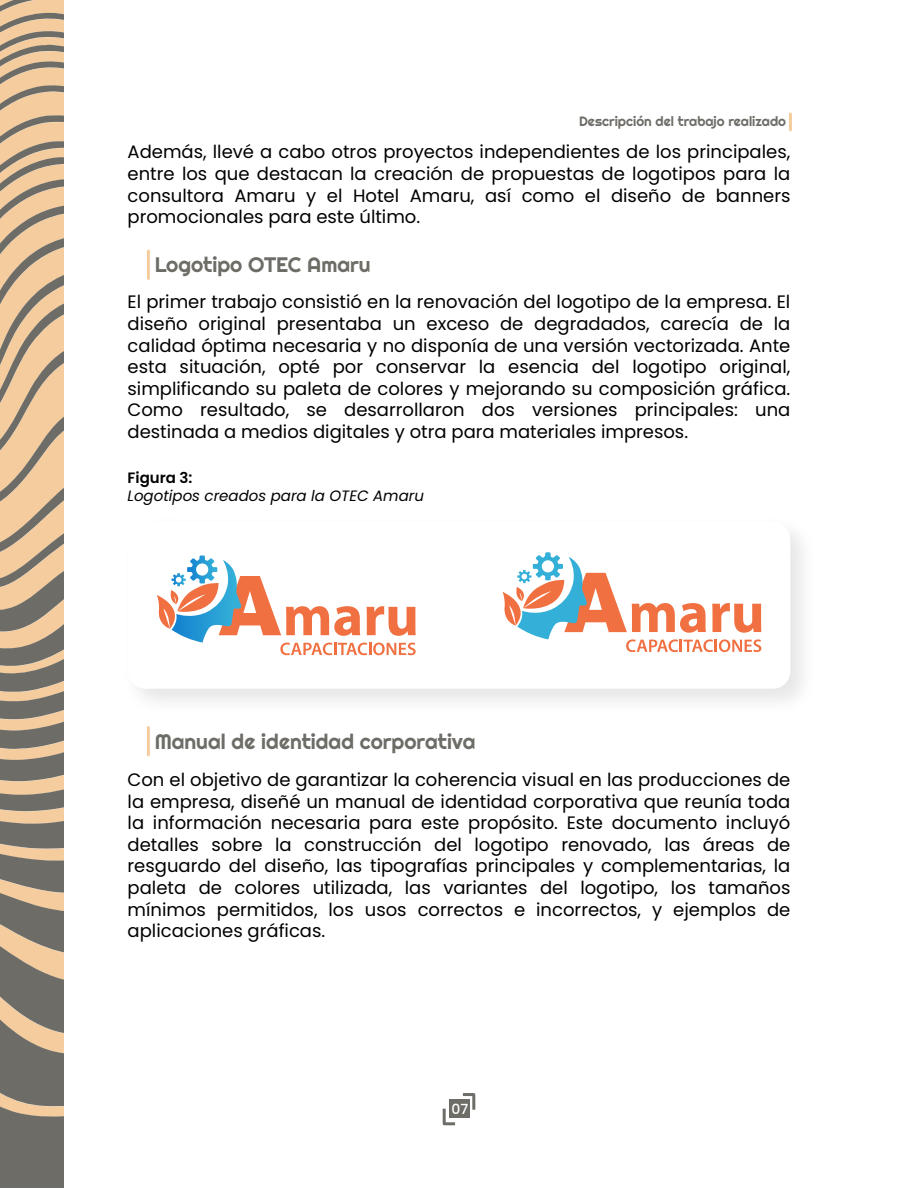
<style>
.page{position:relative;width:918px;height:1188px;background:#fff}
.page>*{position:absolute;margin:0;border:0;box-sizing:border-box;transform-origin:0 0}
.t1{font:21px "Righteous";color:#6d6c66}
.t2{font:18px/21.6px "Poppins";color:#000;text-align:justify}
.t3{font:italic 15px "Poppins";color:#000}
.t4{font:600 15px "Poppins";color:#000}
.t5{font:500 13.95px "Poppins";color:#fff}
.t6{font:13.5px "Righteous";color:#6d6c66}
</style>
<div class="page">
<svg style="left:0;top:0;width:64px;height:1188px;background:#b29d83"></svg>
<hr style="left:789px;top:114px;width:3px;height:16px;background:#f4cc9d">
<svg style="left:157px;top:555px;width:259px;height:100px"></svg>
<svg style="left:503px;top:552px;width:258px;height:100px"></svg>
<hr style="left:147px;top:251px;width:3px;height:27px;background:#f4cc9d">
<hr style="left:147px;top:728px;width:3px;height:27px;background:#f4cc9d">
<svg style="left:442px;top:1093px;width:34px;height:33px"></svg>
<p class="t6" style="left:579px;top:113px;width:209px">Descripción del trabajo realizado</p>
<p class="t2" style="left:128px;top:141px;width:664px">Además, llevé a cabo otros proyectos independientes de los principales, entre los que destacan la creación de propuestas de logotipos para la consultora Amaru y el Hotel Amaru, así como el diseño de banners promocionales para este último.</p>
<p class="t1" style="left:155px;top:252px;width:217px">Logotipo OTEC Amaru</p>
<p class="t2" style="left:128px;top:291px;width:664px">El primer trabajo consistió en la renovación del logotipo de la empresa. El diseño original presentaba un exceso de degradados, carecía de la calidad óptima necesaria y no disponía de una versión vectorizada. Ante esta situación, opté por conservar la esencia del logotipo original, simplificando su paleta de colores y mejorando su composición gráfica.<br>Como resultado, se desarrollaron dos versiones principales: una destinada a medios digitales y otra para materiales impresos.</p>
<p class="t4" style="left:128px;top:469px;width:66px">Figura 3:</p>
<p class="t3" style="left:128px;top:487px;width:298px">Logotipos creados para la OTEC Amaru</p>
<p class="t1" style="left:155px;top:728px;width:322px">Manual de identidad corporativa</p>
<p class="t2" style="left:128px;top:769px;width:664px">Con el objetivo de garantizar la coherencia visual en las producciones de la empresa, diseñé un manual de identidad corporativa que reunía toda la información necesaria para este propósito. Este documento incluyó detalles sobre la construcción del logotipo renovado, las áreas de resguardo del diseño, las tipografías principales y complementarias, la paleta de colores utilizada, las variantes del logotipo, los tamaños mínimos permitidos, los usos correctos e incorrectos, y ejemplos de aplicaciones gráficas.</p>
<p class="t5" style="left:452px;top:1101px;width:18px">07</p>
</div>
